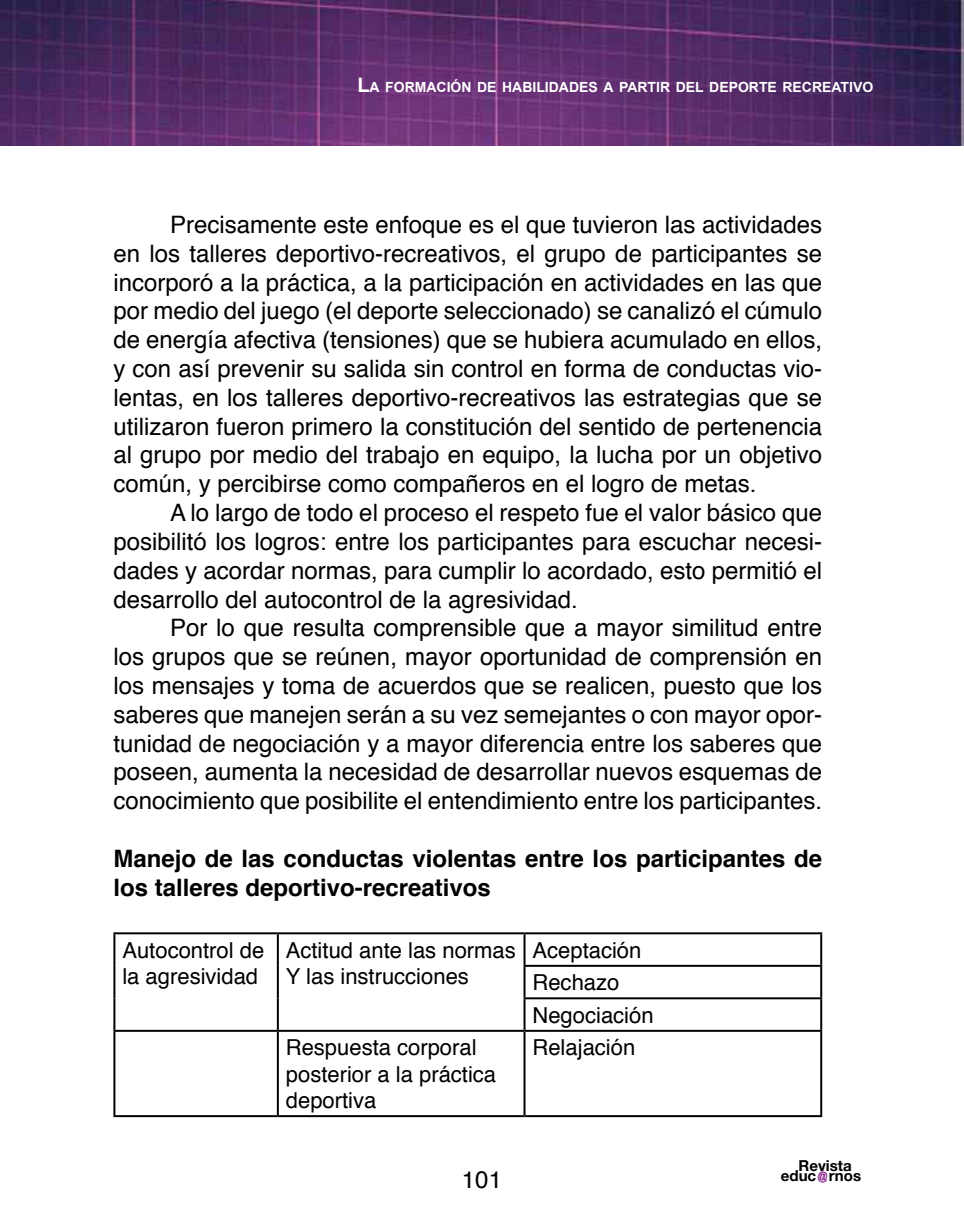
<style>
.page{position:relative;width:964px;height:1219px;background:#fff}
.page>*{position:absolute;margin:0;border:0;box-sizing:border-box;transform-origin:0 0}
.t1{font:24px/28.8px "Helvetica";color:#000;text-align:justify}
.t2{font:700 24px/28.8px "Helvetica";color:#000}
.t3{font:22px/26.4px "Helvetica";color:#000}
.t4{font:700 15px "Helvetica Neue";color:#000}
.t5{font:700 14px "Arial";color:#fff}
.s1{font-size:20px}
</style>
<div class="page">
<img style="left:0;top:0;width:964px;height:146px">
<svg style="left:817px;top:1171px;width:10px;height:12px"></svg>
<hr style="left:113px;top:932px;width:165px;height:2px;background:#000">
<hr style="left:113px;top:934px;width:2px;height:32px;background:#000">
<hr style="left:278px;top:932px;width:246px;height:2px;background:#000">
<hr style="left:277px;top:934px;width:2px;height:32px;background:#000">
<hr style="left:524px;top:932px;width:298px;height:2px;background:#000">
<hr style="left:523px;top:934px;width:2px;height:31px;background:#000">
<hr style="left:820px;top:934px;width:2px;height:31px;background:#000">
<hr style="left:113px;top:966px;width:2px;height:32px;background:#000">
<hr style="left:277px;top:966px;width:2px;height:32px;background:#000">
<hr style="left:523px;top:965px;width:299px;height:2px;background:#000">
<hr style="left:523px;top:967px;width:2px;height:30px;background:#000">
<hr style="left:820px;top:967px;width:2px;height:30px;background:#000">
<hr style="left:113px;top:998px;width:2px;height:32px;background:#000">
<hr style="left:277px;top:998px;width:2px;height:32px;background:#000">
<hr style="left:523px;top:997px;width:299px;height:2px;background:#000">
<hr style="left:523px;top:999px;width:2px;height:31px;background:#000">
<hr style="left:820px;top:999px;width:2px;height:31px;background:#000">
<hr style="left:113px;top:1030px;width:165px;height:2px;background:#000">
<hr style="left:113px;top:1032px;width:2px;height:83px;background:#000">
<hr style="left:278px;top:1030px;width:246px;height:2px;background:#000">
<hr style="left:277px;top:1032px;width:2px;height:83px;background:#000">
<hr style="left:524px;top:1030px;width:298px;height:2px;background:#000">
<hr style="left:523px;top:1032px;width:2px;height:83px;background:#000">
<hr style="left:820px;top:1032px;width:2px;height:83px;background:#000">
<hr style="left:113px;top:1115px;width:165px;height:2px;background:#000">
<hr style="left:278px;top:1115px;width:246px;height:2px;background:#000">
<hr style="left:524px;top:1115px;width:298px;height:2px;background:#000">
<p class="t5" style="left:357px;top:78px;width:517px"><span class="s1">L</span>A FORMACIÓN DE HABILIDADES A PARTIR DEL DEPORTE RECREATIVO</p>
<p class="t1" style="left:113px;top:211px;width:710px;text-indent:57px">Precisamente este enfoque es el que tuvieron las actividades en los talleres deportivo-recreativos, el grupo de participantes se incorporó a la práctica, a la participación en actividades en las que por medio del juego (el deporte seleccionado) se canalizó el cúmulo de energía afectiva (tensiones) que se hubiera acumulado en ellos, y con así prevenir su salida sin control en forma de conductas vio&shy;lentas, en los talleres deportivo-recreativos las estrategias que se utilizaron fueron primero la constitución del sentido de pertenencia al grupo por medio del trabajo en equipo, la lucha por un objetivo común, y percibirse como compañeros en el logro de metas.</p>
<p class="t1" style="left:113px;top:499px;width:710px;text-indent:57px">A lo largo de todo el proceso el respeto fue el valor básico que posibilitó los logros: entre los participantes para escuchar necesi&shy;dades y acordar normas, para cumplir lo acordado, esto permitió el desarrollo del autocontrol de la agresividad.</p>
<p class="t1" style="left:113px;top:614px;width:710px;text-indent:57px">Por lo que resulta comprensible que a mayor similitud entre los grupos que se reúnen, mayor oportunidad de comprensión en los mensajes y toma de acuerdos que se realicen, puesto que los saberes que manejen serán a su vez semejantes o con mayor opor&shy;tunidad de negociación y a mayor diferencia entre los saberes que poseen, aumenta la necesidad de desarrollar nuevos esquemas de conocimiento que posibilite el entendimiento entre los participantes.</p>
<p class="t2" style="left:113px;top:844px;width:710px">Manejo de las conductas violentas entre los participantes de los talleres deportivo-recreativos</p>
<p class="t3" style="left:122px;top:938px;width:143px">Autocontrol de la agresividad</p>
<p class="t3" style="left:286px;top:938px;width:231px">Actitud ante las normas<br>Y las instrucciones</p>
<p class="t3" style="left:532px;top:935px;width:123px;line-height:32.4px">Aceptación<br>Rechazo<br>Negociación</p>
<p class="t3" style="left:286px;top:1035px;width:212px">Respuesta corporal posterior a la práctica deportiva</p>
<p class="t3" style="left:532px;top:1035px;width:104px">Relajación</p>
<p class="t1" style="left:462px;top:1166px;width:42px">101</p>
<p class="t4" style="left:798px;top:1157px;width:55px">Revista</p>
<p class="t4" style="left:781px;top:1167px;width:82px">educ rnos</p>
</div>
